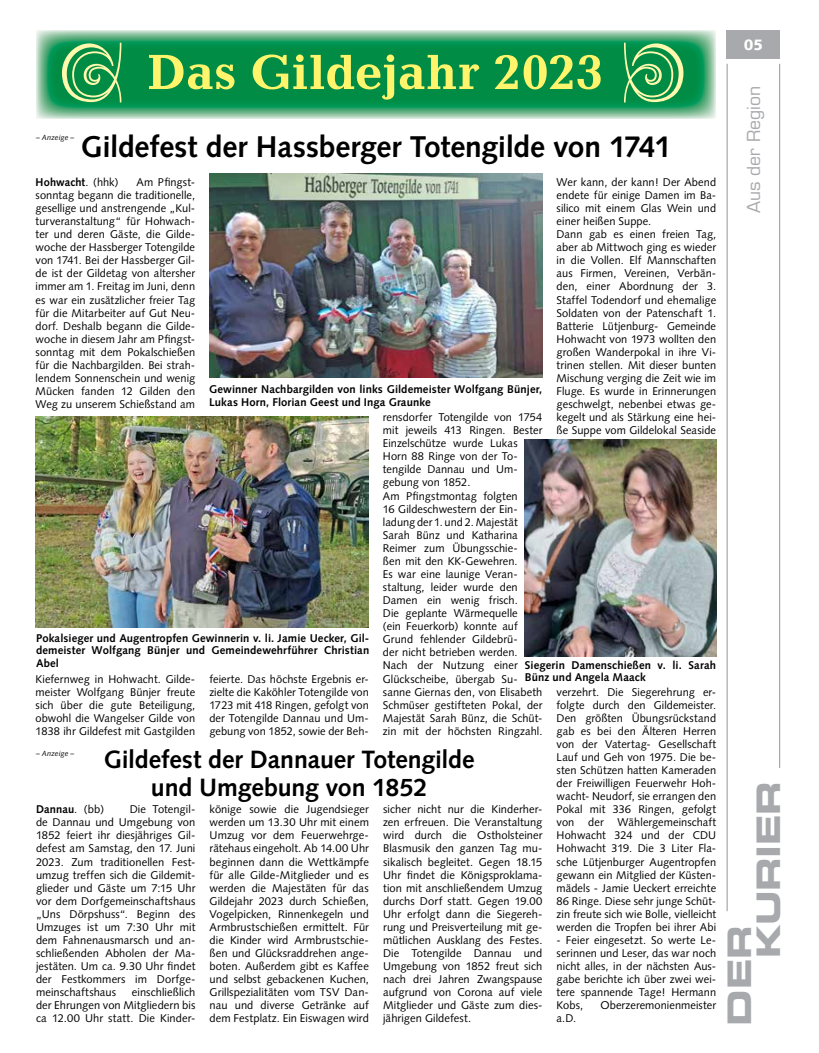
<style>
.page{position:relative;width:819px;height:1053px;background:#fff}
.page>*{position:absolute;margin:0;border:0;box-sizing:border-box;transform-origin:0 0}
.t1{font:700 50px "Candida Std";letter-spacing:-.01em;color:#fff56d}
.t2{font:32.5px/28.9px "Eurostile LT Std Bold Ex 2";letter-spacing:-.01em;color:#a7a9ac}
.t3{font:700 30px "Syntax LT Std";letter-spacing:-.005em;color:#000}
.t4{font:700 25px/27.5px "Syntax LT Std";letter-spacing:-.005em;color:#000;text-align:center}
.t5{font:17.5px "Eurostile LT Std";letter-spacing:-.005em;color:#a7a9ac}
.t6{font:900 15px "Syntax LT Std";color:#fff}
.t7{font:11.25px/13px "Syntax";letter-spacing:.005em;color:#000;text-align:justify}
.t8{font:700 11.25px/12.5px "Syntax LT Std";letter-spacing:.01em;color:#000}
.t9{font:700 11.25px "Syntax";letter-spacing:.005em;color:#000}
.t10{font:italic 7.5px "Syntax LT Std";letter-spacing:.015em;color:#000}
.s1{font-weight:400}
</style>
<div class="page">
<hr style="left:726px;top:64px;width:1px;height:847px;background:#939598">
<hr style="left:779px;top:64px;width:1px;height:703px;background:#939598">
<div style="left:726px;top:30px;width:54px;height:29px;background:#a7a9ac"></div>
<img style="left:36px;top:30px;width:679px;height:89px">
<svg style="left:62px;top:43px;width:59px;height:60px;background:#4aac63"></svg>
<svg style="left:624px;top:43px;width:59px;height:60px;background:#4aac63"></svg>
<img style="left:209px;top:174px;width:333px;height:203px">
<img style="left:35px;top:416px;width:334px;height:211px">
<img style="left:525px;top:440px;width:191px;height:216px">
<p class="t1" style="left:147px;top:43px;width:458px">Das Gildejahr 2023</p>
<p class="t10" style="left:36px;top:133px;width:40px">– Anzeige –</p>
<p class="t3" style="left:81px;top:130px;width:592px">Gildefest der Hassberger Totengilde von 1741</p>
<p class="t7" style="left:36px;top:175px;width:161px;text-indent:101px">Am Pfingst&shy;sonntag begann die traditionelle, gesellige und anstrengende „Kul&shy;turveranstaltung“ für Hohwach&shy;ter und deren Gäste, die Gilde&shy;woche der Hassberger Totengilde von 1741. Bei der Hassberger Gil&shy;de ist der Gildetag von altersher immer am 1. Freitag im Juni, denn es war ein zusätzlicher freier Tag für die Mitarbeiter auf Gut Neu&shy;dorf. Deshalb begann die Gilde&shy;woche in diesem Jahr am Pfingst&shy;sonntag mit dem Pokalschießen für die Nachbargilden. Bei strah&shy;lendem Sonnenschein und wenig Mücken fanden 12 Gilden den Weg zu unserem Schießstand am</p>
<p class="t9" style="left:36px;top:175px;width:84px">Hohwacht<span class="s1">. (hhk)</span></p>
<p class="t7" style="left:556px;top:175px;width:161px;text-align:left">Wer kann, der kann! Der Abend endete für einige Damen im Ba&shy;silico mit einem Glas Wein und einer heißen Suppe.<br>Dann gab es einen freien Tag, aber ab Mittwoch ging es wieder in die Vollen. Elf Mannschaften aus Firmen, Vereinen, Verbän&shy;den, einer Abordnung der 3.<br>Staffel Todendorf und ehemalige<br>Soldaten von der Patenschaft 1.<br>Batterie Lütjenburg- Gemeinde<br>Hohwacht von 1973 wollten den großen Wanderpokal in ihre Vi&shy;trinen stellen. Mit dieser bunten<br>Mischung verging die Zeit wie im<br>Fluge. Es wurde in Erinnerungen geschwelgt, nebenbei etwas ge&shy;kegelt und als Stärkung eine hei&shy;ße Suppe vom Gildelokal Seaside</p>
<p class="t8" style="left:209px;top:383px;width:335px">Gewinner Nachbargilden von links Gildemeister Wolfgang Bünjer,<br>Lukas Horn, Florian Geest und Inga Graunke</p>
<p class="t7" style="left:383px;top:411px;width:161px;text-align:left">rensdorfer Totengilde von 1754 mit jeweils 413 Ringen. Bester<br>Einzelschütze wurde Lukas<br>Horn 88 Ringe von der To&shy;tengilde Dannau und Um&shy;gebung von 1852.<br>Am Pfingstmontag folgten<br>16 Gildeschwestern der Ein&shy;ladung der 1. und 2. Majestät<br>Sarah Bünz und Katharina<br>Reimer zum Übungsschie-<br>ßen mit den KK-Gewehren.<br>Es war eine launige Veran&shy;staltung, leider wurde den<br>Damen ein wenig frisch.<br>Die geplante Wärmequelle<br>(ein Feuerkorb) konnte auf<br>Grund fehlender Gildebrü-<br>der nicht betrieben werden.<br>Nach der Nutzung einer<br>Glückscheibe, übergab Su&shy;sanne Giernas den, von Elisabeth<br>Schmüser gestifteten Pokal, der<br>Majestät Sarah Bünz, die Schüt&shy;zin mit der höchsten Ringzahl.</p>
<p class="t8" style="left:36px;top:631px;width:335px;text-align:justify">Pokalsieger und Augentropfen Gewinnerin v. li. Jamie Uecker, Gil&shy;demeister Wolfgang Bünjer und Gemeindewehrführer Christian Abel</p>
<p class="t8" style="left:525px;top:658px;width:193px">Siegerin Damenschießen v. li. Sarah<br>Bünz und Angela Maack</p>
<p class="t7" style="left:36px;top:672px;width:161px">Kiefernweg in Hohwacht. Gilde&shy;meister Wolfgang Bünjer freute sich über die gute Beteiligung, obwohl die Wangelser Gilde von 1838 ihr Gildefest mit Gastgilden</p>
<p class="t7" style="left:209px;top:672px;width:161px">feierte. Das höchste Ergebnis er&shy;zielte die Kaköhler Totengilde von 1723 mit 418 Ringen, gefolgt von der Totengilde Dannau und Um&shy;gebung von 1852, sowie der Beh-</p>
<p class="t4" style="left:104px;top:745px;width:372px">Gildefest der Dannauer Totengilde und Umgebung von 1852</p>
<p class="t9" style="left:36px;top:802px;width:69px">Dannau<span class="s1">. (bb)</span></p>
<p class="t7" style="left:556px;top:685px;width:161px">verzehrt. Die Siegerehrung er&shy;folgte durch den Gildemeister.<br>Den größten Übungsrückstand gab es bei den Älteren Herren von der Vatertag- Gesellschaft Lauf und Geh von 1975. Die be&shy;sten Schützen hatten Kameraden der Freiwilligen Feuerwehr Hoh&shy;wacht- Neudorf, sie errangen den Pokal mit 336 Ringen, gefolgt von der Wählergemeinschaft Hohwacht 324 und der CDU Hohwacht 319. Die 3 Liter Fla&shy;sche Lütjenburger Augentropfen gewann ein Mitglied der Küsten&shy;mädels - Jamie Ueckert erreichte 86 Ringe. Diese sehr junge Schüt&shy;zin freute sich wie Bolle, vielleicht werden die Tropfen bei ihrer Abi</p>
<p class="t7" style="left:556px;top:933px;width:161px">- Feier eingesetzt. So werte Le&shy;serinnen und Leser, das war noch nicht alles, in der nächsten Aus&shy;gabe berichte ich über zwei wei&shy;tere spannende Tage! Hermann Kobs,</p>
<p class="t10" style="left:36px;top:748px;width:40px">– Anzeige –</p>
<p class="t7" style="left:209px;top:802px;width:161px">könige sowie die Jugendsieger werden um 13.30 Uhr mit einem Umzug vor dem Feuerwehrge&shy;rätehaus eingeholt. Ab 14.00 Uhr beginnen dann die Wettkämpfe für alle Gilde-Mitglieder und es werden die Majestäten für das Gildejahr 2023 durch Schießen, Vogelpicken, Rinnenkegeln und Armbrustschießen ermittelt. Für die Kinder wird Armbrustschie&shy;ßen und Glücksraddrehen ange&shy;boten. Außerdem gibt es Kaffee und selbst gebackenen Kuchen, Grillspezialitäten vom TSV Dan&shy;nau und diverse Getränke auf dem Festplatz. Ein Eiswagen wird</p>
<p class="t7" style="left:383px;top:802px;width:161px">sicher nicht nur die Kinderher&shy;zen erfreuen. Die Veranstaltung wird durch die Ostholsteiner Blasmusik den ganzen Tag mu&shy;sikalisch begleitet. Gegen 18.15<br>Uhr findet die Königsproklama&shy;tion mit anschließendem Umzug durchs Dorf statt. Gegen 19.00<br>Uhr erfolgt dann die Siegereh&shy;rung und Preisverteilung mit ge&shy;mütlichen Ausklang des Festes.<br>Die Totengilde Dannau und Umgebung von 1852 freut sich nach drei Jahren Zwangspause aufgrund von Corona auf viele Mitglieder und Gäste zum dies&shy;jährigen Gildefest.</p>
<p class="t7" style="left:36px;top:802px;width:161px;text-indent:94px">Die Totengil&shy;de Dannau und Umgebung von 1852 feiert ihr diesjähriges Gil&shy;defest am Samstag, den 17. Juni 2023. Zum traditionellen Fest&shy;umzug treffen sich die Gildemit&shy;glieder und Gäste um 7:15 Uhr vor dem Dorfgemeinschaftshaus „Uns Dörpshuss“. Beginn des Umzuges ist um 7:30 Uhr mit dem Fahnenausmarsch und an&shy;schließenden Abholen der Ma&shy;jestäten. Um ca. 9.30 Uhr findet der Festkommers im Dorfge&shy;meinschaftshaus</p>
<p class="t7" style="left:36px;top:985px;width:161px;text-indent:96px">einschließlich der Ehrungen von Mitgliedern bis ca 12.00 Uhr statt. Die Kinder-</p>
<p class="t7" style="left:600px;top:998px;width:117px">Oberzeremonienmeister</p>
<p class="t7" style="left:556px;top:1011px;width:21px">a.D.</p>
<p class="t6" style="left:743px;top:36px;width:21px">05</p>
<p class="t5" style="left:743px;top:213px;width:128px;rotate:-90deg">Aus der Region</p>
<p class="t2" style="left:724px;top:958px;width:179px;text-indent:-67px;rotate:-90deg">DER<br>KURIER</p>
</div>
